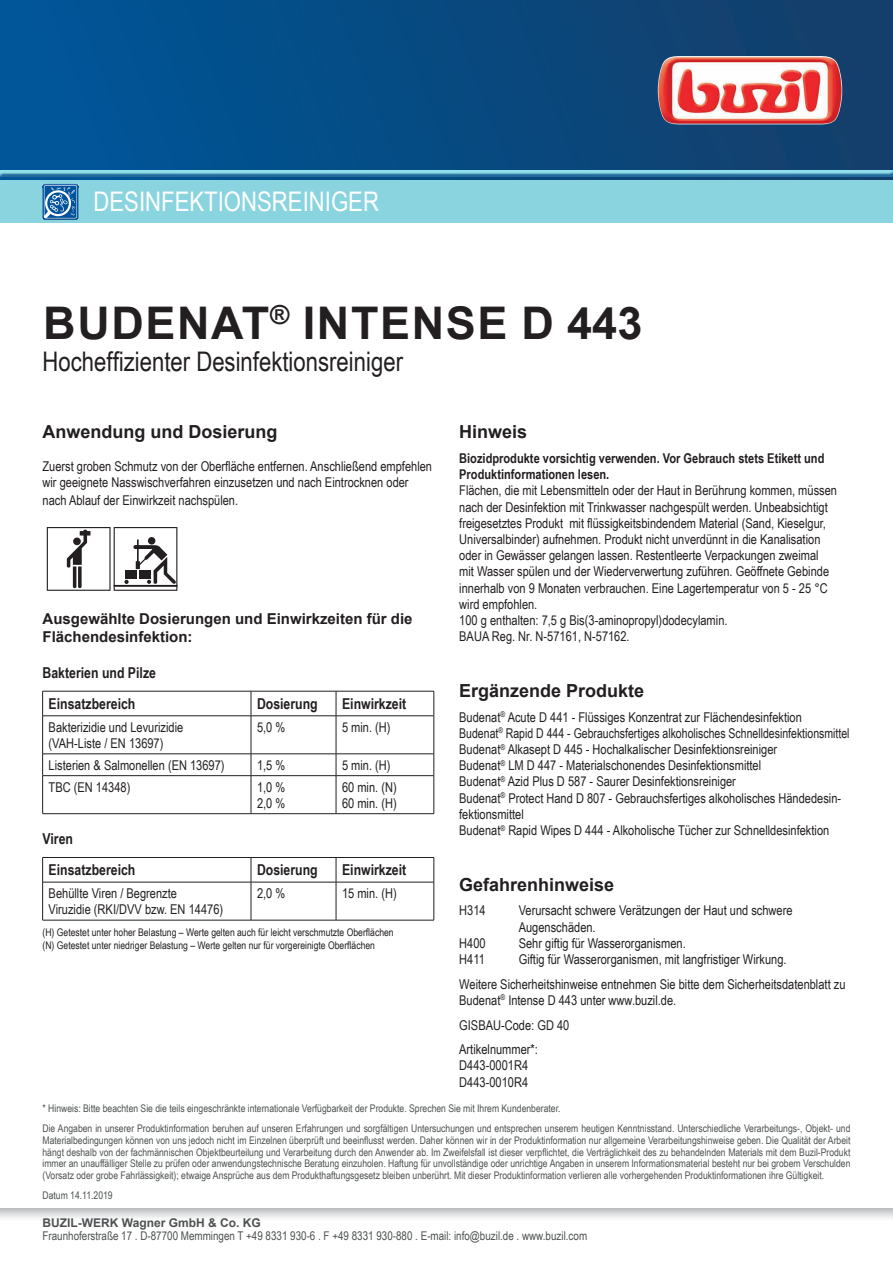
<style>
.page{position:relative;width:893px;height:1263px;background:#fff}
.page>*{position:absolute;margin:0;border:0;box-sizing:border-box;transform-origin:0 0}
.t1{font:700 45px "Arial";letter-spacing:.035em;color:#231f20}
.t2{font:27px "Arial Narrow";color:#231f20}
.t3{font:27px "Arial Narrow";color:#fff}
.t4{font:700 18px "Arial";color:#231f20}
.t5{font:700 15px/31.3px "Arial Narrow";color:#231f20}
.t6{font:700 15px/18px "Arial";color:#231f20}
.t7{font:13.5px/16.2px "Arial Narrow";color:#231f20}
.t8{font:700 13.5px/16.2px "Arial Narrow";color:#231f20}
.t9{font:12px "Arial Narrow";color:#4e5151}
.t10{font:700 12px "Arial";color:#4e5151}
.t11{font:10.5px/11.7px "Arial Narrow";color:#4d5152}
.t12{font:10.5px/12.6px "Arial Narrow";color:#231f20}
</style>
<div class="page">
<svg style="left:0;top:1209px;width:893px;height:9px"></svg>
<svg style="left:47px;top:527px;width:130px;height:64px"></svg>
<svg style="left:251px;top:692px;width:1px;height:23px"></svg>
<svg style="left:336px;top:692px;width:1px;height:23px"></svg>
<hr style="left:43px;top:715px;width:208px;height:1px;background:#231f20">
<hr style="left:251px;top:715px;width:85px;height:1px;background:#231f20">
<hr style="left:251px;top:716px;width:1px;height:38px;background:#231f20">
<hr style="left:336px;top:715px;width:98px;height:1px;background:#231f20">
<hr style="left:336px;top:716px;width:1px;height:38px;background:#231f20">
<hr style="left:43px;top:753px;width:208px;height:1px;background:#231f20">
<hr style="left:251px;top:753px;width:85px;height:1px;background:#231f20">
<svg style="left:251px;top:754px;width:1px;height:21px"></svg>
<hr style="left:336px;top:753px;width:98px;height:1px;background:#231f20">
<svg style="left:336px;top:754px;width:1px;height:21px"></svg>
<hr style="left:43px;top:775px;width:208px;height:1px;background:#231f20">
<hr style="left:251px;top:775px;width:85px;height:1px;background:#231f20">
<hr style="left:251px;top:776px;width:1px;height:37px;background:#231f20">
<hr style="left:336px;top:775px;width:98px;height:1px;background:#231f20">
<hr style="left:336px;top:776px;width:1px;height:37px;background:#231f20">
<hr style="left:43px;top:813px;width:208px;height:1px;background:#231f20">
<hr style="left:251px;top:813px;width:85px;height:1px;background:#231f20">
<hr style="left:336px;top:813px;width:98px;height:1px;background:#231f20">
<hr style="left:43px;top:691px;width:208px;height:1px;background:#231f20">
<svg style="left:42px;top:691px;width:1px;height:25px"></svg>
<hr style="left:251px;top:691px;width:85px;height:1px;background:#231f20">
<hr style="left:336px;top:691px;width:98px;height:1px;background:#231f20">
<svg style="left:434px;top:691px;width:1px;height:25px"></svg>
<hr style="left:42px;top:716px;width:1px;height:38px;background:#231f20">
<hr style="left:434px;top:716px;width:1px;height:38px;background:#231f20">
<svg style="left:42px;top:754px;width:1px;height:22px"></svg>
<svg style="left:434px;top:754px;width:1px;height:22px"></svg>
<hr style="left:42px;top:776px;width:1px;height:37px;background:#231f20">
<hr style="left:434px;top:776px;width:1px;height:37px;background:#231f20">
<svg style="left:251px;top:858px;width:1px;height:24px"></svg>
<svg style="left:336px;top:858px;width:1px;height:24px"></svg>
<hr style="left:43px;top:882px;width:208px;height:1px;background:#231f20">
<hr style="left:251px;top:882px;width:85px;height:1px;background:#231f20">
<hr style="left:251px;top:882px;width:1px;height:38px;background:#231f20">
<hr style="left:336px;top:882px;width:98px;height:1px;background:#231f20">
<hr style="left:336px;top:882px;width:1px;height:38px;background:#231f20">
<hr style="left:43px;top:920px;width:208px;height:1px;background:#231f20">
<hr style="left:251px;top:920px;width:85px;height:1px;background:#231f20">
<hr style="left:336px;top:920px;width:98px;height:1px;background:#231f20">
<hr style="left:43px;top:857px;width:208px;height:1px;background:#231f20">
<svg style="left:42px;top:858px;width:1px;height:24px"></svg>
<hr style="left:251px;top:857px;width:85px;height:1px;background:#231f20">
<hr style="left:336px;top:857px;width:98px;height:1px;background:#231f20">
<svg style="left:434px;top:858px;width:1px;height:24px"></svg>
<hr style="left:42px;top:882px;width:1px;height:38px;background:#231f20">
<hr style="left:434px;top:882px;width:1px;height:38px;background:#231f20">
<div style="left:0;top:0;width:893px;height:180px;background:linear-gradient(to right,#00569a,#143e69)"></div>
<img style="left:658px;top:56px;width:184px;height:68px">
<hr style="left:0;top:0;width:1px;height:180px;background:#015599">
<div style="left:0;top:169px;width:893px;height:8px;background:#015599;opacity:.75"></div>
<div style="left:0;top:180px;width:893px;height:43px;background:#8ad4e0"></div>
<img style="left:43px;top:184px;width:35px;height:36px">
<svg style="left:44px;top:185px;width:35px;height:33px"></svg>
<h2 class="t3" style="left:94px;top:182px;width:287px">DESINFEKTIONSREINIGER</h2>
<h1 class="t1" style="left:43px;top:291px;width:601px">BUDENAT<sup>®</sup> INTENSE D 443</h1>
<h2 class="t2" style="left:43px;top:342px;width:362px">Hocheffizienter Desinfektionsreiniger</h2>
<h3 class="t4" style="left:43px;top:419px;width:237px">Anwendung und Dosierung</h3>
<p class="t7" style="left:43px;top:457px;width:391px">Zuerst groben Schmutz von der Oberfläche entfernen. Anschließend empfehlen wir geeignete Nasswischverfahren einzusetzen und nach Eintrocknen oder</p>
<p class="t7" style="left:43px;top:491px;width:197px">nach Ablauf der Einwirkzeit nachspülen.</p>
<p class="t6" style="left:43px;top:609px;width:372px">Ausgewählte Dosierungen und Einwirkzeiten für die<br>Flächendesinfektion:</p>
<p class="t5" style="left:49px;top:656px;width:109px;text-indent:-6px">Bakterien und Pilze<br>Einsatzbereich</p>
<p class="t5" style="left:257px;top:687px;width:62px">Dosierung</p>
<p class="t5" style="left:342px;top:687px;width:66px">Einwirkzeit</p>
<p class="t7" style="left:49px;top:718px;width:136px">Bakterizidie und Levurizidie (VAH-Liste / EN 13697)</p>
<p class="t7" style="left:257px;top:718px;width:30px">5,0 %</p>
<p class="t7" style="left:342px;top:718px;width:50px">5 min. (H)</p>
<p class="t7" style="left:49px;top:756px;width:177px">Listerien &amp; Salmonellen (EN 13697)</p>
<p class="t7" style="left:257px;top:756px;width:30px">1,5 %</p>
<p class="t7" style="left:342px;top:756px;width:50px">5 min. (H)</p>
<p class="t7" style="left:49px;top:778px;width:83px">TBC (EN 14348)</p>
<p class="t7" style="left:257px;top:778px;width:30px">1,0 %<br>2,0 %</p>
<p class="t7" style="left:342px;top:778px;width:56px">60 min. (N)<br>60 min. (H)</p>
<p class="t5" style="left:49px;top:822px;width:88px;text-indent:-6px">Viren<br>Einsatzbereich</p>
<p class="t5" style="left:257px;top:853px;width:62px">Dosierung</p>
<p class="t5" style="left:342px;top:853px;width:66px">Einwirkzeit</p>
<p class="t7" style="left:49px;top:884px;width:176px">Behüllte Viren / Begrenzte<br>Viruzidie (RKI/DVV bzw. EN 14476)</p>
<p class="t7" style="left:257px;top:884px;width:30px">2,0 %</p>
<p class="t7" style="left:342px;top:884px;width:56px">15 min. (H)</p>
<p class="t12" style="left:43px;top:925px;width:353px">(H) Getestet unter hoher Belastung – Werte gelten auch für leicht verschmutzte Oberflächen (N) Getestet unter niedriger Belastung – Werte gelten nur für vorgereinigte Oberflächen</p>
<h3 class="t4" style="left:459px;top:419px;width:70px">Hinweis</h3>
<p class="t8" style="left:459px;top:449px;width:367px">Biozidprodukte vorsichtig verwenden. Vor Gebrauch stets Etikett und<br>Produktinformationen lesen.</p>
<p class="t7" style="left:459px;top:482px;width:379px">Flächen, die mit Lebensmitteln oder der Haut in Berührung kommen, müssen nach der Desinfektion mit Trinkwasser nachgespült werden. Unbeabsichtigt freigesetztes Produkt mit flüssigkeitsbindendem Material (Sand, Kieselgur, Universalbinder) aufnehmen. Produkt nicht unverdünnt in die Kanalisation oder in Gewässer gelangen lassen. Restentleerte Verpackungen zweimal<br>mit Wasser spülen und der Wiederverwertung zuführen. Geöffnete Gebinde innerhalb von 9 Monaten verbrauchen. Eine Lagertemperatur von 5 - 25 °C wird empfohlen.<br>100 g enthalten: 7,5 g Bis(3-aminopropyl)dodecylamin.<br>BAUA Reg. Nr. N-57161, N-57162.</p>
<h3 class="t4" style="left:459px;top:678px;width:187px">Ergänzende Produkte</h3>
<p class="t7" style="left:459px;top:708px;width:392px">Budenat<sup>®</sup> Acute D 441 - Flüssiges Konzentrat zur Flächendesinfektion<br>Budenat<sup>®</sup> Rapid D 444 - Gebrauchsfertiges alkoholisches Schnelldesinfektionsmittel Budenat<sup>®</sup> Alkasept D 445 - Hochalkalischer Desinfektionsreiniger<br>Budenat<sup>®</sup> LM D 447 - Materialschonendes Desinfektionsmittel<br>Budenat<sup>®</sup> Azid Plus D 587 - Saurer Desinfektionsreiniger<br>Budenat<sup>®</sup> Protect Hand D 807 - Gebrauchsfertiges alkoholisches Händedesin&shy;fektionsmittel<br>Budenat<sup>®</sup> Rapid Wipes D 444 - Alkoholische Tücher zur Schnelldesinfektion</p>
<h3 class="t4" style="left:459px;top:872px;width:157px">Gefahrenhinweise</h3>
<p class="t7" style="left:459px;top:902px;width:28px">H314</p>
<p class="t7" style="left:519px;top:902px;width:275px">Verursacht schwere Verätzungen der Haut und schwere<br>Augenschäden.</p>
<p class="t7" style="left:459px;top:934px;width:28px">H400</p>
<p class="t7" style="left:519px;top:934px;width:168px">Sehr giftig für Wasserorganismen.</p>
<p class="t7" style="left:459px;top:950px;width:27px">H411</p>
<p class="t7" style="left:459px;top:946px;width:388px;line-height:24.8px;text-align:center">Giftig für Wasserorganismen, mit langfristiger Wirkung.<br>Weitere Sicherheitshinweise entnehmen Sie bitte dem Sicherheitsdatenblatt zu</p>
<p class="t7" style="left:459px;top:987px;width:219px;line-height:24.8px">Budenat<sup>®</sup> Intense D 443 unter www.buzil.de.<br>GISBAU-Code: GD 40<br>Artikelnummer*:</p>
<p class="t7" style="left:459px;top:1057px;width:70px">D443-0001R4<br>D443-0010R4</p>
<p class="t11" style="left:43px;top:1098px;width:809px;line-height:20.2px">* Hinweis: Bitte beachten Sie die teils eingeschränkte internationale Verfügbarkeit der Produkte. Sprechen Sie mit Ihrem Kundenberater.<br>Die Angaben in unserer Produktinformation beruhen auf unseren Erfahrungen und sorgfältigen Untersuchungen und entsprechen unserem heutigen Kenntnisstand. Unterschiedliche Verarbeitungs-, Objekt- und</p>
<p class="t11" style="left:43px;top:1134px;width:809px;text-align:justify">Materialbedingungen können von uns jedoch nicht im Einzelnen überprüft und beeinflusst werden. Daher können wir in der Produktinformation nur allgemeine Verarbeitungshinweise geben. Die Qualität der Arbeit hängt deshalb von der fachmännischen Objektbeurteilung und Verarbeitung durch den Anwender ab. Im Zweifelsfall ist dieser verpflichtet, die Verträglichkeit des zu behandelnden Materials mit dem Buzil-Produkt immer an unauffälliger Stelle zu prüfen oder anwendungstechnische Beratung einzuholen. Haftung für unvollständige oder unrichtige Angaben in unserem Informationsmaterial besteht nur bei grobem Verschulden (Vorsatz oder grobe Fahrlässigkeit); etwaige Ansprüche aus dem Produkthaftungsgesetz bleiben unberührt. Mit dieser Produktinformation verlieren alle vorhergehenden Produktinformationen ihre Gültigkeit.</p>
<p class="t11" style="left:43px;top:1189px;width:72px">Datum 14.11.2019</p>
<p class="t10" style="left:43px;top:1214px;width:220px">BUZIL-WERK Wagner GmbH &amp; Co. KG</p>
<p class="t9" style="left:43px;top:1227px;width:546px">Fraunhoferstraße 17 . D-87700 Memmingen T +49 8331 930-6 . F +49 8331 930-880 . E-mail: info@buzil.de . www.buzil.com</p>
</div>
